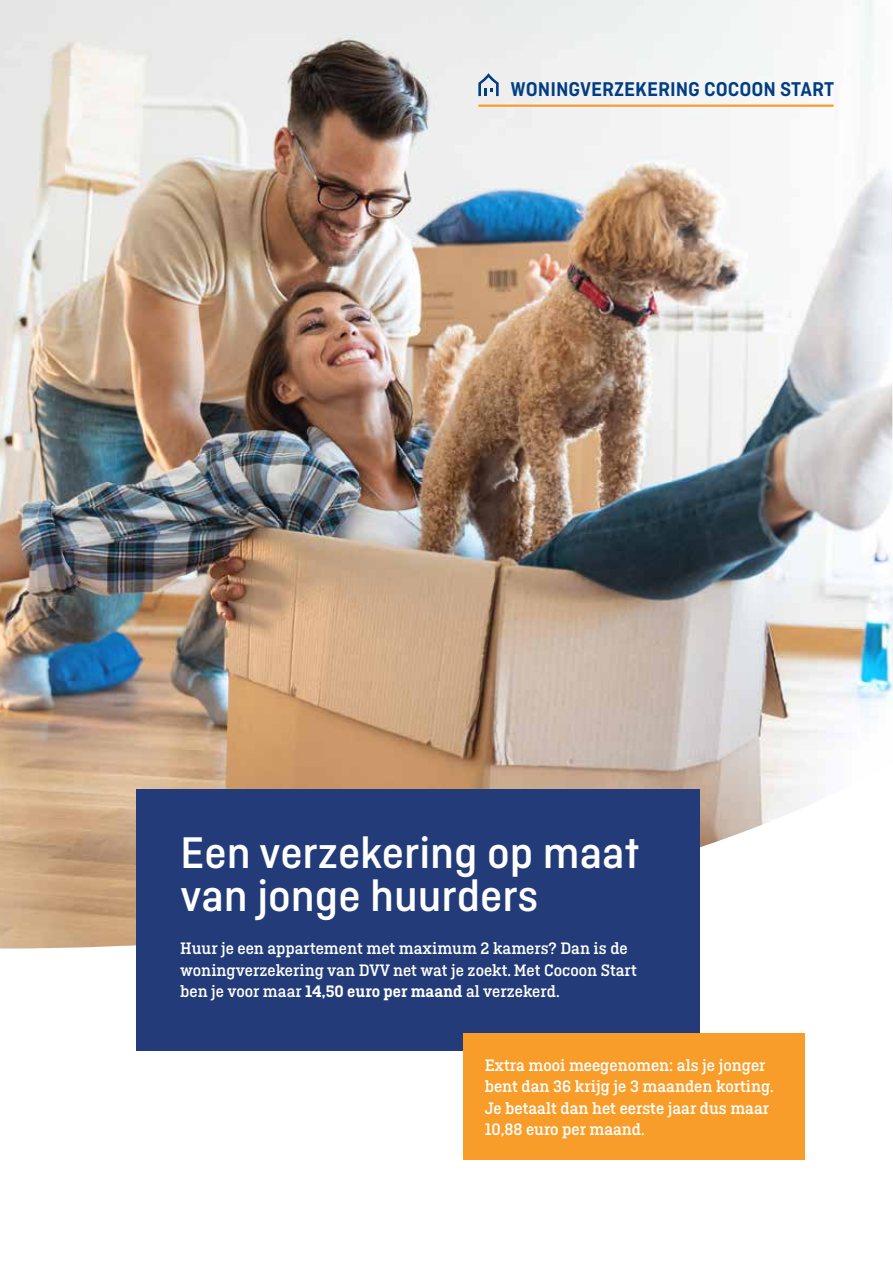
<style>
.page{position:relative;width:893px;height:1263px;background:#fff}
.page>*{position:absolute;margin:0;border:0;box-sizing:border-box;transform-origin:0 0}
.t1{font:500 46.8px/42.9px "Ciutadella";color:#fff}
.t2{font:600 21px "Ciutadella";color:#003d83}
.t3{font:500 17.55px/21.5px "Ciutadella Slab";color:#fff}
.s1{font-weight:600}
</style>
<div class="page">
<img style="left:0;top:0;width:893px;height:948px">
<hr style="left:478px;top:105px;width:356px;height:2px;background:#f99d2a">
<svg style="left:478px;top:73px;width:21px;height:23px"></svg>
<div style="left:136px;top:789px;width:563px;height:261px;background:#233c79"></div>
<div style="left:463px;top:1033px;width:342px;height:126px;background:#f99d2a"></div>
<p class="t2" style="left:511px;top:77px;width:325px">WONINGVERZEKERING COCOON START</p>
<h1 class="t1" style="left:180px;top:831px;width:461px">Een verzekering op maat van jonge huurders</h1>
<p class="t3" style="left:180px;top:938px;width:458px">Huur je een appartement met maximum 2 kamers? Dan is de woningverzekering van DVV net wat je zoekt. Met Cocoon Start ben je voor maar <span class="s1">14,50 euro per maand</span> al verzekerd.</p>
<p class="t3" style="left:485px;top:1054px;width:291px">Extra mooi meegenomen: als je jonger bent dan 36 krijg je 3 maanden korting.<br>Je betaalt dan het eerste jaar dus maar 10,88 euro per maand.</p>
</div>
